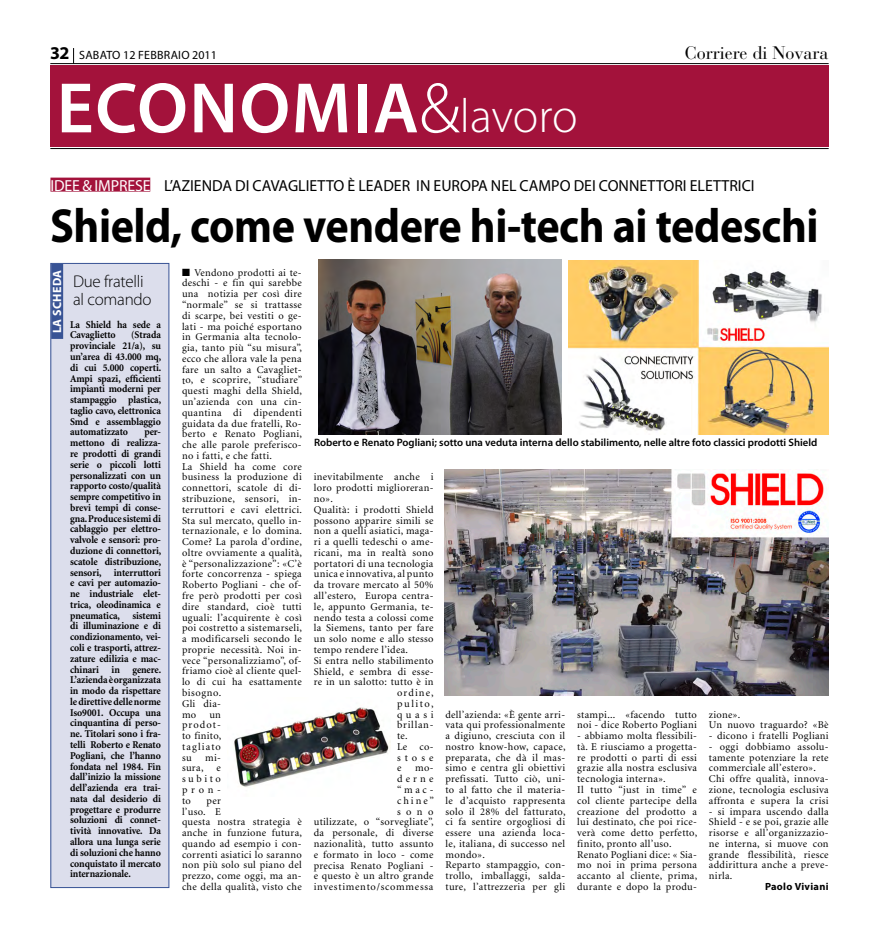
<style>
.page{position:relative;width:879px;height:936px;background:#fff}
.page>*{position:absolute;margin:0;border:0;box-sizing:border-box;transform-origin:0 0}
.t1{font:600 72px "Myriad Pro";letter-spacing:.02em;color:#fff}
.t2{font:700 48px "Myriad Pro";letter-spacing:-.01em;color:#000;scale:.92 1}
.t3{font:18px "Bauer Bodoni";color:#000}
.t4{font:300 17px/18px "Myriad Pro";letter-spacing:-.015em;color:#000}
.t5{font:16px "Myriad Pro";color:#000}
.t6{font:12px "Myriad Pro";letter-spacing:.02em;color:#000}
.t7{font:700 12px "Myriad Pro";letter-spacing:.03em;color:#fff}
.t8{font:600 10.7px "Myriad Pro";color:#000}
.t9{font:10.4px/10.8px "Minion";letter-spacing:.03em;color:#000}
.t10{font:700 10.4px/10.8px "Minion";letter-spacing:-.01em;color:#000;text-align:justify;scale:.95 1}
.t11{font:700 10.4px "Myriad Pro";letter-spacing:.03em;color:#000}
.t12{font:10.4px "Minion";letter-spacing:.07em;color:#000}
.s1{font-weight:700;font-size:18px}
.s2{font-weight:300}
.s3{font-weight:300;font-size:48px}
.s4{color:#fff}
</style>
<div class="page">
<div style="left:50px;top:178px;width:100px;height:14px;background:#a3123b"></div>
<div style="left:51px;top:263px;width:118px;height:624px;background:#dcdeec"></div>
<div style="left:51px;top:264px;width:12px;height:75px;background:#385395"></div>
<div style="left:50px;top:263px;width:119px;height:625px;border:1px solid #385395"></div>
<div style="left:50px;top:66px;width:778px;height:81px;background:#a3123b"></div>
<hr style="left:50px;top:148px;width:778px;height:1px;background:#000">
<hr style="left:50px;top:63px;width:778px;height:1px;background:#000">
<svg style="left:73px;top:48px;width:1px;height:15px"></svg>
<img style="left:318px;top:260px;width:244px;height:174px">
<img style="left:568px;top:260px;width:261px;height:174px">
<img style="left:444px;top:469px;width:385px;height:227px">
<img style="left:234px;top:707px;width:156px;height:80px">
<p class="t6" style="left:50px;top:47px;width:168px"><span class="s1">32</span> SABATO 12 FEBBRAIO 2011</p>
<h3 class="t3" style="left:685px;top:42px;width:145px">Corriere di Novara</h3>
<h1 class="t1" style="left:57px;top:62px;width:522px">ECONOMIA<span class="s2">&amp;</span><span class="s3">lavoro</span></h1>
<h3 class="t5" style="left:50px;top:175px;width:705px"><span class="s4">IDEE &amp; IMPRESE</span> L’AZIENDA DI CAVAGLIETTO È LEADER IN EUROPA NEL CAMPO DEI CONNETTORI ELETTRICI</h3>
<h2 class="t2" style="left:50px;top:194px;width:836px">Shield, come vendere hi-tech ai tedeschi</h2>
<p class="t9" style="left:182px;top:267px;width:122px">■ Vendono prodotti ai te&shy;deschi - e fin qui sarebbe una notizia per così dire “normale” se si trattasse di scarpe, bei vestiti o ge&shy;lati - ma poiché esportano in Germania alta tecnolo&shy;gia, tanto più “su misura”, ecco che allora vale la pena fare un salto a Cavagliet&shy;to, e scoprire, “studiare” questi maghi della Shield, un’azienda con una cin&shy;quantina di dipendenti guidata da due fratelli, Ro&shy;berto e Renato Pogliani, che alle parole preferisco&shy;no i fatti, e che fatti.<br>La Shield ha come core business la produzione di connettori, scatole di di&shy;stribuzione, sensori, in&shy;terruttori e cavi elettrici.<br>Sta sul mercato, quello in&shy;ternazionale, e lo domina.<br>Come? La parola d’ordine, oltre ovviamente a qualità, è “personalizzazione”: «C’è forte concorrenza - spiega<br>Roberto Pogliani - che of&shy;fre però prodotti per così dire standard, cioè tutti uguali: l’acquirente è così poi costretto a sistemarseli, a modificarseli secondo le proprie necessità. Noi in&shy;vece “personalizziamo”, of&shy;friamo cioè al cliente quel&shy;lo di cui ha esattamente bisogno.<br>Gli dia-<br>mo</p>
<p class="t7" style="left:49px;top:333px;width:65px;rotate:-90deg">LA SCHEDA</p>
<h3 class="t4" style="left:73px;top:272px;width:80px">Due fratelli al comando</h3>
<p class="t10" style="left:70px;top:319px;width:97px">La Shield ha sede a<br>Cavaglietto</p>
<p class="t10" style="left:70px;top:330px;width:97px;text-indent:61px">(Strada provinciale 21/a), su un’area di 43.000 mq, di cui 5.000 coperti.<br>Ampi spazi, efficienti impianti moderni per stampaggio plastica, taglio cavo, elettronica Smd e assemblaggio automatizzato</p>
<p class="t10" style="left:70px;top:427px;width:97px;text-indent:74px">per&shy;mettono di realizza&shy;re prodotti di grandi serie o piccoli lotti personalizzati con un rapporto costo/qualità sempre competitivo in brevi tempi di conse&shy;gna. Produce sistemi di cablaggio per elettro&shy;valvole e sensori: pro&shy;duzione di connettori, scatole distribuzione, sensori, interruttori e cavi per automazio&shy;ne industriale elet&shy;trica, oleodinamica e pneumatica, sistemi di illuminazione e di condizionamento, vei&shy;coli e trasporti, attrez&shy;zature edilizia e mac&shy;chinari in genere.<br>L’azienda è organizzata in modo da rispettare le direttive delle norme Iso9001. Occupa una cinquantina di perso&shy;ne. Titolari sono i fra&shy;telli Roberto e Renato Pogliani, che l’hanno fondata nel 1984. Fin dall’inizio la missione dell’azienda era trai&shy;nata dal desiderio di progettare e produrre soluzioni di connet&shy;tività innovative. Da allora una lunga serie di soluzioni che hanno conquistato il mercato internazionale.</p>
<p class="t8" style="left:314px;top:435px;width:505px">Roberto e Renato Pogliani; sotto una veduta interna dello stabilimento, nelle altre foto classici prodotti Shield</p>
<p class="t9" style="left:314px;top:472px;width:121px">inevitabilmente anche i</p>
<p class="t9" style="left:314px;top:483px;width:121px">loro prodotti miglioreran-</p>
<p class="t9" style="left:314px;top:493px;width:21px">no».</p>
<p class="t9" style="left:314px;top:504px;width:121px">Qualità: i prodotti Shield</p>
<p class="t9" style="left:314px;top:515px;width:121px">possono apparire simili se</p>
<p class="t9" style="left:314px;top:526px;width:121px">non a quelli asiatici, maga-</p>
<p class="t9" style="left:314px;top:536px;width:121px">ri a quelli tedeschi o ame-</p>
<p class="t9" style="left:314px;top:547px;width:121px">ricani, ma in realtà sono</p>
<p class="t9" style="left:314px;top:558px;width:121px">portatori di una tecnologia</p>
<p class="t9" style="left:314px;top:569px;width:121px">unica e innovativa, al punto</p>
<p class="t9" style="left:314px;top:580px;width:121px">da trovare mercato al 50%</p>
<p class="t9" style="left:314px;top:590px;width:121px">all’estero, Europa centra-</p>
<p class="t9" style="left:314px;top:601px;width:121px">le, appunto Germania, te-</p>
<p class="t9" style="left:314px;top:612px;width:121px">nendo testa a colossi come</p>
<p class="t9" style="left:314px;top:623px;width:121px">la Siemens, tanto per fare</p>
<p class="t9" style="left:314px;top:633px;width:121px">un solo nome e allo stesso</p>
<p class="t9" style="left:314px;top:644px;width:96px">tempo rendere l’idea.</p>
<p class="t9" style="left:314px;top:655px;width:121px">Si entra nello stabilimento</p>
<p class="t9" style="left:314px;top:666px;width:121px">Shield, e sembra di esse-</p>
<p class="t9" style="left:314px;top:677px;width:121px">re in un salotto: tutto è in</p>
<p class="t9" style="left:397px;top:687px;width:38px">ordine,</p>
<p class="t9" style="left:397px;top:698px;width:38px">pulito,</p>
<p class="t9" style="left:397px;top:709px;width:38px">quasi</p>
<p class="t12" style="left:397px;top:720px;width:38px">brillan-</p>
<p class="t9" style="left:397px;top:730px;width:12px">te.</p>
<p class="t9" style="left:397px;top:741px;width:38px">Le co-</p>
<p class="t9" style="left:397px;top:752px;width:38px">stose</p>
<p class="t9" style="left:397px;top:763px;width:6px">e</p>
<p class="t9" style="left:445px;top:709px;width:122px">dell’azienda: «È gente arri&shy;vata qui professionalmente a digiuno, cresciuta con il nostro know-how, capace, preparata, che dà il mas&shy;simo e centra gli obiettivi prefissati. Tutto ciò, uni&shy;to al fatto che il materia&shy;le d’acquisto rappresenta solo il 28% del fatturato, ci fa sentire orgogliosi di essere una azienda loca&shy;le, italiana, di successo nel mondo».<br>Reparto stampaggio, con&shy;trollo, imballaggi, salda&shy;ture, l’attrezzeria per gli</p>
<p class="t9" style="left:577px;top:709px;width:121px">stampi... «facendo tutto noi - dice Roberto Pogliani</p>
<p class="t9" style="left:709px;top:709px;width:121px">zione».<br>Un nuovo traguardo? «Bè</p>
<p class="t9" style="left:709px;top:730px;width:121px">- dicono i fratelli Pogliani</p>
<p class="t9" style="left:709px;top:741px;width:121px">- oggi dobbiamo assolu&shy;tamente potenziare la rete commerciale all’estero».<br>Chi offre qualità, innova&shy;zione, tecnologia esclusiva affronta e supera la crisi</p>
<p class="t9" style="left:709px;top:806px;width:121px;text-align:justify">- si impara uscendo dalla Shield - e se poi, grazie alle risorse e all’organizzazio&shy;ne interna, si muove con grande flessibilità, riesce addirittura anche a preve&shy;nirla.</p>
<p class="t11" style="left:765px;top:879px;width:65px">Paolo Viviani</p>
<p class="t9" style="left:182px;top:709px;width:41px;text-align:justify;text-indent:27px">un prodot&shy;to finito, tagliato su</p>
<p class="t9" style="left:577px;top:730px;width:121px">- abbiamo molta flessibili&shy;tà. E riusciamo a progetta&shy;re prodotti o parti di essi grazie alla nostra esclusiva tecnologia interna».<br>Il tutto “just in time” e col cliente partecipe della creazione del prodotto a lui destinato, che poi rice&shy;verà come detto perfetto, finito, pronto all’uso.<br>Renato Pogliani dice: « Sia&shy;mo noi in prima persona accanto al cliente, prima, durante e dopo la produ-</p>
<p class="t9" style="left:205px;top:752px;width:17px">mi-</p>
<p class="t9" style="left:182px;top:763px;width:23px">sura,</p>
<p class="t9" style="left:314px;top:763px;width:122px;text-align:right">mo-<br>derne<br>“mac-<br>chine”<br>sono<br>utilizzate, o “sorvegliate”, da personale, di diverse nazionalità, tutto assunto e formato in loco - come precisa Renato Pogliani - e questo è un altro grande investimento/scommessa</p>
<p class="t9" style="left:182px;top:763px;width:40px;text-align:justify;text-indent:35px">e subito pron&shy;to</p>
<p class="t9" style="left:182px;top:795px;width:121px;text-indent:25px">per<br>l’uso. E<br>questa nostra strategia è anche in funzione futura, quando ad esempio i con&shy;correnti asiatici lo saranno non più solo sul piano del prezzo, come oggi, ma an&shy;che della qualità, visto che</p>
</div>
